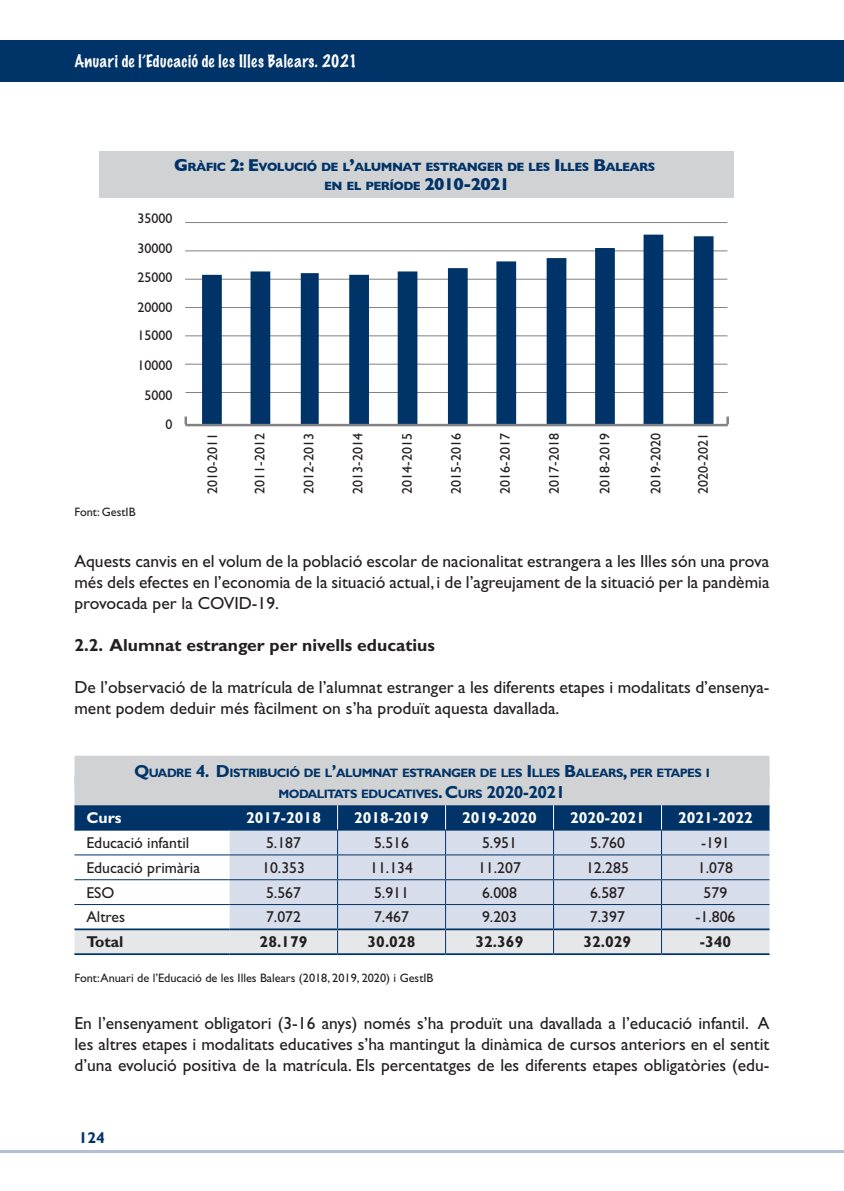
<style>
.page{position:relative;width:844px;height:1191px;background:#fff}
.page>*{position:absolute;margin:0;border:0;box-sizing:border-box;transform-origin:0 0}
.t1{font:17.5px/21px "Gill Sans Std";color:#231f20;text-align:justify}
.t2{font:700 17.5px "Gill Sans Std";color:#231f20}
.t3{font:15.75px "Gill Sans Std";color:#231f20}
.t4{font:700 15.75px "Gill Sans Std";color:#fff}
.t5{font:100 15.75px "Marker Felt";letter-spacing:.025em;color:#fff}
.t6{font:700 15.75px "Gill Sans Std";color:#231f20}
.t7{font:700 15.75px "Gill Sans Std";color:#003367}
.t8{font:14px "Gill Sans Std";color:#231f20}
.t9{font:700 12.25px/21px "Gill Sans Std";letter-spacing:-.045em;color:#003367;text-align:center}
.t10{font:12.25px "Gill Sans Std";color:#231f20}
.t11{font:700 12.25px/19.2px "Gill Sans";letter-spacing:-.045em;color:#003367;text-align:center}
.s1{font-size:17.5px}
</style>
<div class="page">
<div style="left:0;top:40px;width:843px;height:42px;background:#003367"></div>
<hr style="left:0;top:1150px;width:843px;height:2px;background:#b4bed5">
<div style="left:74px;top:755px;width:695px;height:32px;background:#d1d2d4"></div>
<div style="left:74px;top:776px;width:695px;height:32px;background:#d1d2d4"></div>
<svg style="left:74px;top:805px;width:695px;height:148px;background:#b8c4d5"></svg>
<hr style="left:74px;top:829px;width:155px;height:1px;background:#003367">
<hr style="left:229px;top:829px;width:108px;height:1px;background:#003367">
<hr style="left:337px;top:829px;width:108px;height:1px;background:#003367">
<hr style="left:445px;top:829px;width:108px;height:1px;background:#003367">
<hr style="left:553px;top:829px;width:108px;height:1px;background:#003367">
<hr style="left:661px;top:829px;width:108px;height:1px;background:#003367">
<hr style="left:74px;top:854px;width:155px;height:1px;background:#003367">
<hr style="left:229px;top:854px;width:108px;height:1px;background:#003367">
<hr style="left:337px;top:854px;width:108px;height:1px;background:#003367">
<hr style="left:445px;top:854px;width:108px;height:1px;background:#003367">
<hr style="left:553px;top:854px;width:108px;height:1px;background:#003367">
<hr style="left:661px;top:854px;width:108px;height:1px;background:#003367">
<hr style="left:74px;top:879px;width:155px;height:1px;background:#003367">
<hr style="left:229px;top:879px;width:108px;height:1px;background:#003367">
<hr style="left:337px;top:879px;width:108px;height:1px;background:#003367">
<hr style="left:445px;top:879px;width:108px;height:1px;background:#003367">
<hr style="left:553px;top:879px;width:108px;height:1px;background:#003367">
<hr style="left:661px;top:879px;width:108px;height:1px;background:#003367">
<hr style="left:74px;top:904px;width:155px;height:1px;background:#003367">
<hr style="left:229px;top:904px;width:108px;height:1px;background:#003367">
<hr style="left:337px;top:904px;width:108px;height:1px;background:#003367">
<hr style="left:445px;top:904px;width:108px;height:1px;background:#003367">
<hr style="left:553px;top:904px;width:108px;height:1px;background:#003367">
<hr style="left:661px;top:904px;width:108px;height:1px;background:#003367">
<hr style="left:74px;top:928px;width:155px;height:2px;background:#003367">
<hr style="left:229px;top:928px;width:108px;height:2px;background:#003367">
<hr style="left:337px;top:928px;width:108px;height:2px;background:#003367">
<hr style="left:445px;top:928px;width:108px;height:2px;background:#003367">
<hr style="left:553px;top:928px;width:108px;height:2px;background:#003367">
<hr style="left:661px;top:928px;width:108px;height:2px;background:#003367">
<hr style="left:74px;top:953px;width:155px;height:2px;background:#003367">
<hr style="left:229px;top:953px;width:108px;height:2px;background:#003367">
<hr style="left:337px;top:953px;width:108px;height:2px;background:#003367">
<hr style="left:445px;top:953px;width:108px;height:2px;background:#003367">
<hr style="left:553px;top:953px;width:108px;height:2px;background:#003367">
<hr style="left:661px;top:953px;width:108px;height:2px;background:#003367">
<hr style="left:185px;top:392px;width:542px;height:1px;background:#808285">
<hr style="left:185px;top:364px;width:542px;height:1px;background:#808285">
<hr style="left:185px;top:335px;width:542px;height:1px;background:#808285">
<hr style="left:185px;top:307px;width:542px;height:1px;background:#808285">
<hr style="left:185px;top:279px;width:542px;height:1px;background:#808285">
<hr style="left:185px;top:250px;width:542px;height:1px;background:#808285">
<hr style="left:185px;top:222px;width:542px;height:1px;background:#808285">
<div style="left:99px;top:151px;width:634px;height:47px;background:#d1d2d4"></div>
<svg style="left:202px;top:235px;width:511px;height:189px"></svg>
<hr style="left:185px;top:424px;width:542px;height:2px;background:#808285">
<svg style="left:726px;top:416px;width:2px;height:8px"></svg>
<svg style="left:184px;top:416px;width:3px;height:8px"></svg>
<p class="t5" style="left:74px;top:49px;width:285px">Anuari de l’Educació de les Illes Balears. 2021</p>
<p class="t11" style="left:174px;top:157px;width:482px"><span class="s1">G</span>RÀFIC <span class="s1">2: E</span>VOLUCIÓ DE L<span class="s1">’</span>ALUMNAT ESTRANGER DE LES <span class="s1">I</span>LLES <span class="s1">B</span>ALEARS<br>EN EL PERÍODE <span class="s1">2010-2021</span></p>
<p class="t8" style="left:137px;top:210px;width:36px">35000</p>
<p class="t8" style="left:137px;top:240px;width:36px">30000</p>
<p class="t8" style="left:137px;top:269px;width:36px">25000</p>
<p class="t8" style="left:137px;top:299px;width:36px">20000</p>
<p class="t8" style="left:137px;top:327px;width:36px">15000</p>
<p class="t8" style="left:137px;top:357px;width:36px">10000</p>
<p class="t8" style="left:144px;top:388px;width:29px">5000</p>
<p class="t8" style="left:165px;top:416px;width:8px">0</p>
<p class="t10" style="left:74px;top:504px;width:63px">Font: GestIB</p>
<p class="t8" style="left:204px;top:493px;width:62px;rotate:-90deg">2010-2011</p>
<p class="t8" style="left:252px;top:493px;width:62px;rotate:-90deg">2011-2012</p>
<p class="t8" style="left:301px;top:493px;width:62px;rotate:-90deg">2012-2013</p>
<p class="t8" style="left:350px;top:493px;width:62px;rotate:-90deg">2013-2014</p>
<p class="t8" style="left:399px;top:493px;width:62px;rotate:-90deg">2014-2015</p>
<p class="t8" style="left:448px;top:493px;width:62px;rotate:-90deg">2015-2016</p>
<p class="t8" style="left:497px;top:493px;width:62px;rotate:-90deg">2016-2017</p>
<p class="t8" style="left:546px;top:493px;width:62px;rotate:-90deg">2017-2018</p>
<p class="t8" style="left:596px;top:493px;width:62px;rotate:-90deg">2018-2019</p>
<p class="t8" style="left:647px;top:493px;width:62px;rotate:-90deg">2019-2020</p>
<p class="t8" style="left:694px;top:493px;width:62px;rotate:-90deg">2020-2021</p>
<p class="t1" style="left:74px;top:551px;width:696px">Aquests canvis en el volum de la població escolar de nacionalitat estrangera a les Illes són una prova més dels efectes en l’economia de la situació actual, i de l’agreujament de la situació per la pandèmia provocada per la COVID-19.</p>
<p class="t2" style="left:74px;top:635px;width:362px">2.2. Alumnat estranger per nivells educatius</p>
<p class="t1" style="left:74px;top:677px;width:696px">De l’observació de la matrícula de l’alumnat estranger a les diferents etapes i modalitats d’ensenya&shy;ment podem deduir més fàcilment on s’ha produït aquesta davallada.</p>
<p class="t9" style="left:134px;top:762px;width:577px"><span class="s1">Q</span>UADRE <span class="s1">4. D</span> ISTRIBUCIÓ DE L<span class="s1">’</span>ALUMNAT ESTRANGER DE LES <span class="s1">I</span> LLES <span class="s1">B</span>ALEARS<span class="s1">,</span> PER ETAPES I<br>MODALITATS EDUCATIVES<span class="s1">. C</span>URS <span class="s1">2020-2021</span></p>
<p class="t4" style="left:86px;top:808px;width:37px">Curs</p>
<p class="t4" style="left:246px;top:808px;width:76px">2017-2018</p>
<p class="t4" style="left:354px;top:808px;width:76px">2018-2019</p>
<p class="t4" style="left:462px;top:808px;width:76px">2019-2020</p>
<p class="t4" style="left:570px;top:808px;width:76px">2020-2021</p>
<p class="t4" style="left:678px;top:808px;width:76px">2021-2022</p>
<p class="t3" style="left:86px;top:833px;width:104px">Educació infantil</p>
<p class="t3" style="left:266px;top:833px;width:36px">5.187</p>
<p class="t3" style="left:374px;top:833px;width:36px">5.516</p>
<p class="t3" style="left:482px;top:833px;width:36px">5.951</p>
<p class="t3" style="left:590px;top:833px;width:36px">5.760</p>
<p class="t3" style="left:701px;top:833px;width:30px">-191</p>
<p class="t3" style="left:86px;top:858px;width:115px">Educació primària</p>
<p class="t3" style="left:262px;top:858px;width:44px">10.353</p>
<p class="t3" style="left:370px;top:858px;width:44px">11.134</p>
<p class="t3" style="left:478px;top:858px;width:44px">11.207</p>
<p class="t3" style="left:586px;top:858px;width:44px">12.285</p>
<p class="t3" style="left:697px;top:858px;width:36px">1.078</p>
<p class="t3" style="left:86px;top:883px;width:30px">ESO</p>
<p class="t3" style="left:266px;top:883px;width:36px">5.567</p>
<p class="t3" style="left:374px;top:883px;width:36px">5.911</p>
<p class="t3" style="left:482px;top:883px;width:36px">6.008</p>
<p class="t3" style="left:590px;top:883px;width:36px">6.587</p>
<p class="t3" style="left:703px;top:883px;width:25px">579</p>
<p class="t3" style="left:86px;top:908px;width:40px">Altres</p>
<p class="t3" style="left:266px;top:908px;width:36px">7.072</p>
<p class="t3" style="left:374px;top:908px;width:36px">7.467</p>
<p class="t3" style="left:482px;top:908px;width:36px">9.203</p>
<p class="t3" style="left:590px;top:908px;width:36px">7.397</p>
<p class="t3" style="left:695px;top:908px;width:42px">-1.806</p>
<p class="t6" style="left:86px;top:932px;width:39px">Total</p>
<p class="t6" style="left:259px;top:932px;width:49px">28.179</p>
<p class="t6" style="left:367px;top:932px;width:49px">30.028</p>
<p class="t6" style="left:475px;top:932px;width:49px">32.369</p>
<p class="t6" style="left:583px;top:932px;width:49px">32.029</p>
<p class="t6" style="left:699px;top:932px;width:33px">-340</p>
<p class="t10" style="left:74px;top:970px;width:360px">Font: Anuari de l’Educació de les Illes Balears (2018, 2019, 2020) i GestIB</p>
<p class="t1" style="left:74px;top:1013px;width:696px">En l’ensenyament obligatori (3-16 anys) només s’ha produït una davallada a l’educació infantil. A les altres etapes i modalitats educatives s’ha mantingut la dinàmica de cursos anteriors en el sentit d’una evolució positiva de la matrícula. Els percentatges de les diferents etapes obligatòries (edu-</p>
<p class="t7" style="left:79px;top:1128px;width:28px">124</p>
</div>
